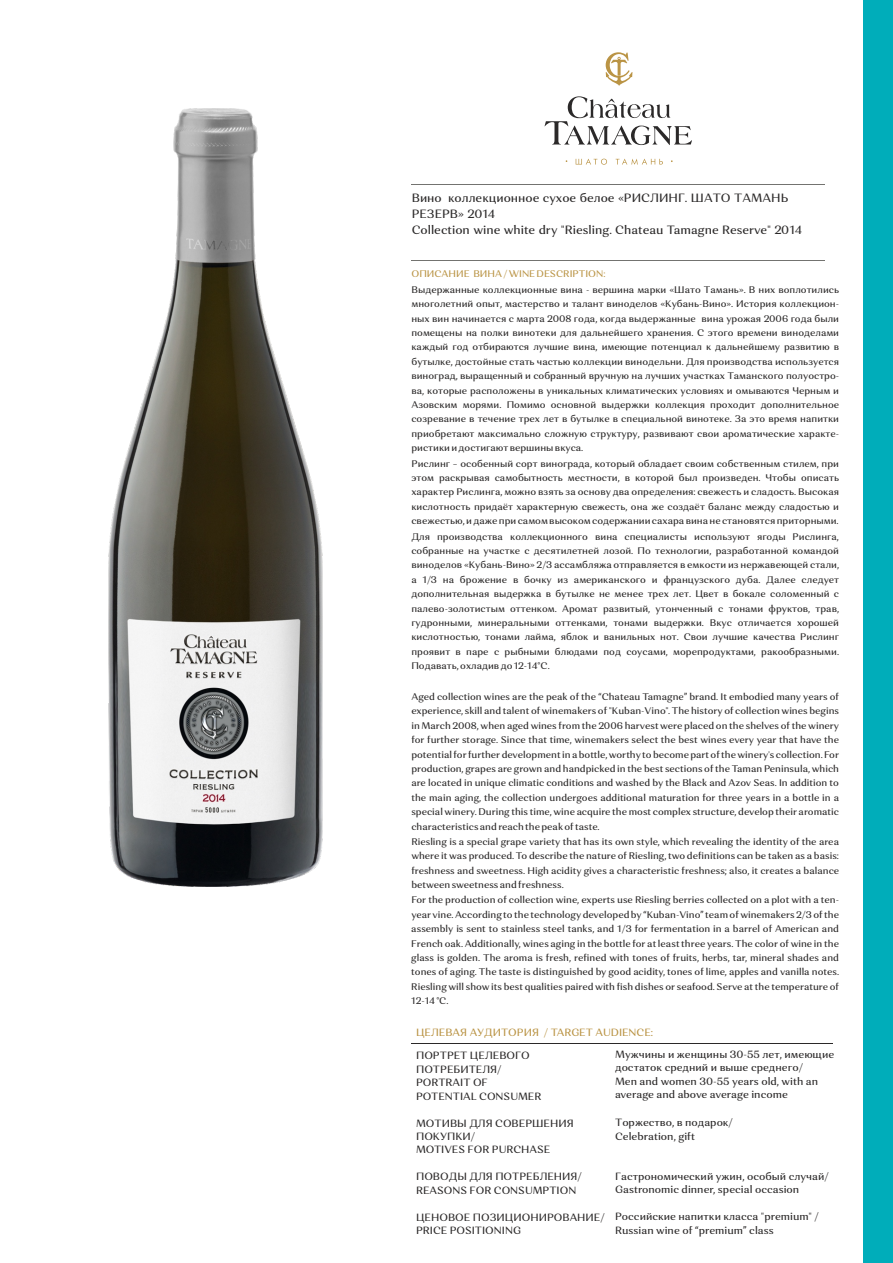
<style>
.page{position:relative;width:893px;height:1263px;background:#fff}
.page>*{position:absolute;margin:0;border:0;box-sizing:border-box;transform-origin:0 0}
.t1{font:500 12px/15.6px "Orchidea Pro";color:#2b2929}
.t2{font:500 10.5px/13.5px "Orchidea Pro";color:#2b2929}
.t3{font:500 10.5px "Orchidea Pro";color:#ba9445}
.t4{font:500 9.6px/14.4px "Orchidea Pro";color:#2b2929;text-align:justify}
.t5{font:500 9.6px "Orchidea Pro";color:#ba9445}
</style>
<div class="page">
<div style="left:863px;top:0;width:30px;height:1263px;background:#00adba"></div>
<hr style="left:412px;top:184px;width:413px;height:1px;background:#737370">
<hr style="left:412px;top:260px;width:413px;height:1px;background:#737370">
<svg style="left:545px;top:96px;width:147px;height:49px"></svg>
<svg style="left:576px;top:159px;width:31px;height:6px"></svg>
<svg style="left:616px;top:159px;width:47px;height:6px"></svg>
<svg style="left:606px;top:52px;width:26px;height:34px"></svg>
<hr style="left:412px;top:1043px;width:421px;height:1px;background:#2b2929">
<img style="left:109px;top:109px;width:214px;height:777px">
<p class="t1" style="left:412px;top:191px;width:392px">Вино коллекционное сухое белое «РИСЛИНГ. ШАТО ТАМАНЬ<br>РЕЗЕРВ» 2014<br>Collection wine white dry "Riesling. Chateau Tamagne Reserve" 2014</p>
<p class="t5" style="left:411px;top:270px;width:195px">ОПИСАНИЕ ВИНА / WINE DESCRIPTION:</p>
<p class="t4" style="left:411px;top:283px;width:429px">Выдержанные коллекционные вина - вершина марки «Шато Тамань». В них воплотились многолетний опыт, мастерство и талант виноделов «Кубань-Вино». История коллекцион&shy;ных вин начинается с марта 2008 года, когда выдержанные вина урожая 2006 года были помещены на полки винотеки для дальнейшего хранения. С этого времени виноделами каждый год отбираются лучшие вина, имеющие потенциал к дальнейшему развитию в бутылке, достойные стать частью коллекции винодельни. Для производства используется виноград, выращенный и собранный вручную на лучших участках Таманского полуостро&shy;ва, которые расположены в уникальных климатических условиях и омываются Черным и Азовским морями. Помимо основной выдержки коллекция проходит дополнительное созревание в течение трех лет в бутылке в специальной винотеке. За это время напитки приобретают максимально сложную структуру, развивают свои ароматические характе&shy;ристики и достигают вершины вкуса.</p>
<p class="t4" style="left:411px;top:457px;width:429px">Рислинг – особенный сорт винограда, который обладает своим собственным стилем, при этом раскрывая самобытность местности, в которой был произведен. Чтобы описать характер Рислинга, можно взять за основу два определения: свежесть и сладость. Высокая кислотность придаёт характерную свежесть, она же создаёт баланс между сладостью и свежестью, и даже при самом высоком содержании сахара вина не становятся приторными.</p>
<p class="t4" style="left:411px;top:530px;width:429px">Для производства коллекционного вина специалисты используют ягоды Рислинга, собранные на участке с десятилетней лозой. По технологии, разработанной командой виноделов «Кубань-Вино» 2/3 ассамбляжа отправляется в емкости из нержавеющей стали, а 1/3 на брожение в бочку из американского и французского дуба. Далее следует дополнительная выдержка в бутылке не менее трех лет. Цвет в бокале соломенный с палево-золотистым оттенком. Аромат развитый, утонченный с тонами фруктов, трав, гудронными, минеральными оттенками, тонами выдержки. Вкус отличается хорошей кислотностью, тонами лайма, яблок и ванильных нот. Свои лучшие качества Рислинг проявит в паре с рыбными блюдами под соусами, морепродуктами, ракообразными.<br>Подавать, охладив до 12-14°С.</p>
<p class="t4" style="left:411px;top:690px;width:429px">Aged collection wines are the peak of the “Chateau Tamagne” brand. It embodied many years of experience, skill and talent of winemakers of "Kuban-Vino". The history of collection wines begins in March 2008, when aged wines from the 2006 harvest were placed on the shelves of the winery for further storage. Since that time, winemakers select the best wines every year that have the potential for further development in a bottle, worthy to become part of the winery's collection. For production, grapes are grown and handpicked in the best sections of the Taman Peninsula, which are located in unique climatic conditions and washed by the Black and Azov Seas. In addition to the main aging, the collection undergoes additional maturation for three years in a bottle in a special winery. During this time, wine acquire the most complex structure, develop their aromatic characteristics and reach the peak of taste.</p>
<p class="t4" style="left:411px;top:835px;width:429px">Riesling is a special grape variety that has its own style, which revealing the identity of the area where it was produced. To describe the nature of Riesling, two definitions can be taken as a basis: freshness and sweetness. High acidity gives a characteristic freshness; also, it creates a balance between sweetness and freshness.</p>
<p class="t4" style="left:411px;top:894px;width:429px">For the production of collection wine, experts use Riesling berries collected on a plot with a ten&shy;year vine. According to the technology developed by “Kuban-Vino” team of winemakers 2/3 of the assembly is sent to stainless steel tanks, and 1/3 for fermentation in a barrel of American and French oak. Additionally, wines aging in the bottle for at least three years. The color of wine in the glass is golden. The aroma is fresh, refined with tones of fruits, herbs, tar, mineral shades and tones of aging. The taste is distinguished by good acidity, tones of lime, apples and vanilla notes.<br>Riesling will show its best qualities paired with fish dishes or seafood. Serve at the temperature of 12-14 °C.</p>
<p class="t3" style="left:416px;top:1028px;width:239px">ЦЕЛЕВАЯ АУДИТОРИЯ / TARGET AUDIENCE:</p>
<p class="t2" style="left:615px;top:1048px;width:221px">Мужчины и женщины 30-55 лет, имеющие достаток средний и выше среднего/<br>Men and women 30-55 years old, with an average and above average income</p>
<p class="t2" style="left:615px;top:1117px;width:119px">Торжество, в подарок/<br>Celebration, gift</p>
<p class="t2" style="left:615px;top:1170px;width:215px">Гастрономический ужин, особый случай/<br>Gastronomic dinner, special occasion</p>
<p class="t2" style="left:615px;top:1211px;width:205px">Российские напитки класса "premium" /<br>Russian wine of “premium” class</p>
<p class="t2" style="left:416px;top:1050px;width:127px">ПОРТРЕТ ЦЕЛЕВОГО<br>ПОТРЕБИТЕЛЯ/<br>PORTRAIT OF<br>POTENTIAL CONSUMER</p>
<p class="t2" style="left:416px;top:1117px;width:159px">МОТИВЫ ДЛЯ СОВЕРШЕНИЯ<br>ПОКУПКИ/<br>MOTIVES FOR PURCHASE</p>
<p class="t2" style="left:416px;top:1171px;width:167px">ПОВОДЫ ДЛЯ ПОТРЕБЛЕНИЯ/<br>REASONS FOR CONSUMPTION</p>
<p class="t2" style="left:416px;top:1211px;width:190px">ЦЕНОВОЕ ПОЗИЦИОНИРОВАНИЕ/<br>PRICE POSITIONING</p>
</div>
